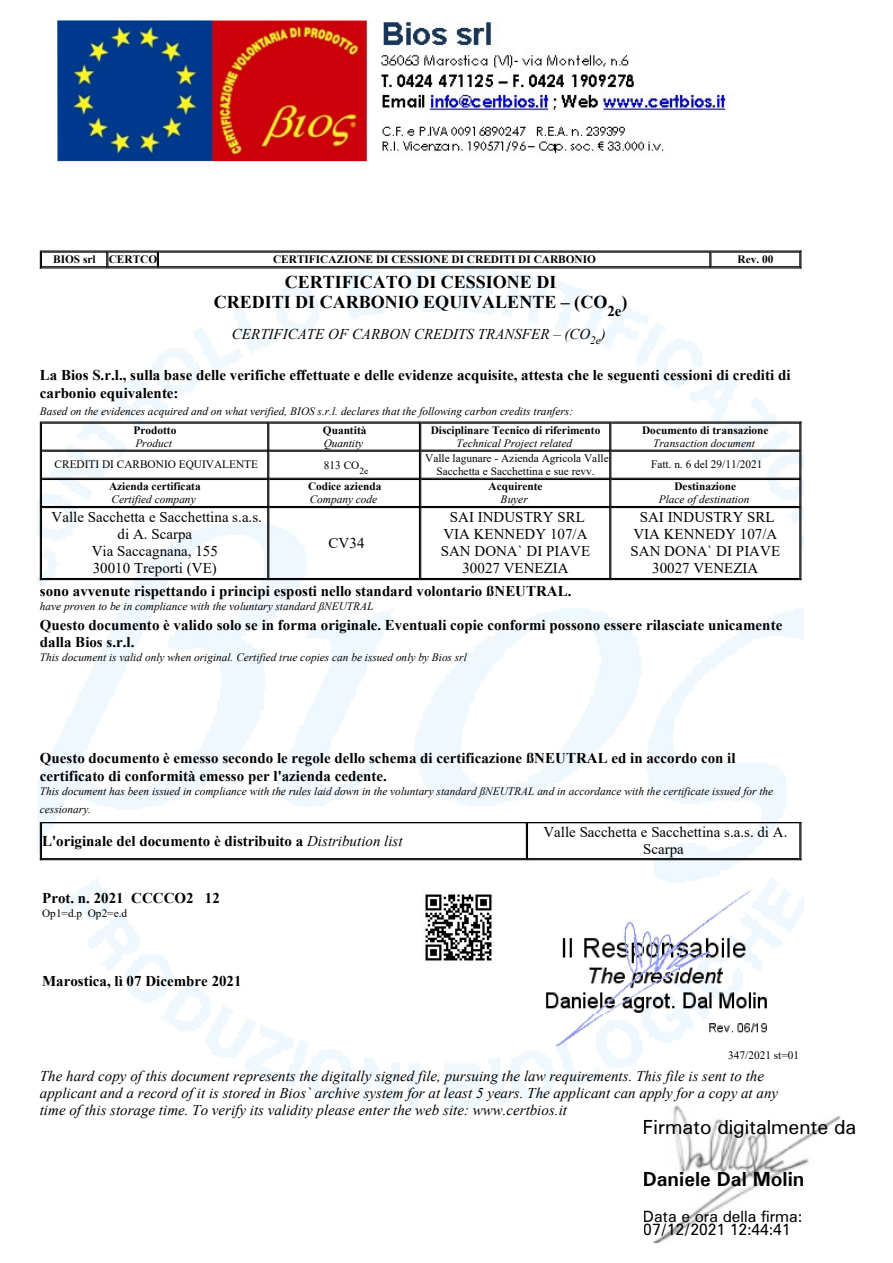
<style>
.page{position:relative;width:893px;height:1263px;background:#fff}
.page>*{position:absolute;margin:0;border:0;box-sizing:border-box;transform-origin:0 0}
.t1{font:19.5px "Free Universal";color:#000}
.t2{font:700 19.5px "Free Universal";color:#000}
.t3{font:700 18px/20.7px "Times New Roman";color:#000;text-align:center}
.t4{font:15.6px/13.2px "Free Universal";color:#000}
.t5{font:700 15px/17.2px "Times New Roman";color:#000}
.t6{font:italic 15px/17.2px "Times New Roman";color:#000}
.t7{font:15px/17.2px "Times New Roman";color:#000;text-align:center}
.t8{font:italic 11.4px/18.9px "Times New Roman";color:#000}
.t9{font:700 11.4px "Times New Roman";color:#000}
.t10{font:11.4px/13.2px "Times New Roman";color:#000;text-align:center}
.s1{font-weight:400;font-style:italic}
</style>
<div class="page">
<img style="left:57px;top:20px;width:672px;height:141px">
<img style="left:38px;top:253px;width:766px;height:857px">
<hr style="left:41px;top:250px;width:760px;height:2px;background:#000">
<hr style="left:40px;top:267px;width:761px;height:1px;background:#000">
<hr style="left:42px;top:252px;width:65px;height:1px;background:#000">
<svg style="left:40px;top:250px;width:2px;height:18px"></svg>
<hr style="left:41px;top:266px;width:66px;height:1px;background:#000">
<hr style="left:108px;top:252px;width:50px;height:1px;background:#000">
<svg style="left:106px;top:252px;width:2px;height:14px"></svg>
<hr style="left:107px;top:266px;width:51px;height:1px;background:#000">
<hr style="left:159px;top:252px;width:551px;height:1px;background:#000">
<svg style="left:157px;top:252px;width:2px;height:14px"></svg>
<hr style="left:158px;top:266px;width:552px;height:1px;background:#000">
<hr style="left:711px;top:252px;width:89px;height:1px;background:#000">
<svg style="left:709px;top:252px;width:2px;height:15px"></svg>
<svg style="left:799px;top:250px;width:2px;height:18px"></svg>
<hr style="left:710px;top:266px;width:90px;height:1px;background:#000">
<hr style="left:41px;top:421px;width:760px;height:2px;background:#000">
<hr style="left:40px;top:421px;width:1px;height:159px;background:#000">
<hr style="left:800px;top:421px;width:1px;height:159px;background:#000">
<hr style="left:40px;top:579px;width:761px;height:1px;background:#000">
<hr style="left:42px;top:423px;width:226px;height:1px;background:#000">
<hr style="left:41px;top:450px;width:227px;height:1px;background:#000">
<hr style="left:269px;top:423px;width:151px;height:1px;background:#000">
<hr style="left:268px;top:450px;width:152px;height:1px;background:#000">
<hr style="left:421px;top:423px;width:189px;height:1px;background:#000">
<hr style="left:420px;top:450px;width:190px;height:1px;background:#000">
<hr style="left:611px;top:423px;width:189px;height:1px;background:#000">
<hr style="left:610px;top:450px;width:190px;height:1px;background:#000">
<hr style="left:42px;top:451px;width:226px;height:1px;background:#000">
<hr style="left:41px;top:478px;width:227px;height:1px;background:#000">
<hr style="left:269px;top:451px;width:151px;height:1px;background:#000">
<hr style="left:268px;top:478px;width:152px;height:1px;background:#000">
<hr style="left:421px;top:451px;width:189px;height:1px;background:#000">
<hr style="left:420px;top:478px;width:190px;height:1px;background:#000">
<hr style="left:611px;top:451px;width:189px;height:1px;background:#000">
<hr style="left:610px;top:478px;width:190px;height:1px;background:#000">
<hr style="left:42px;top:479px;width:226px;height:1px;background:#000">
<svg style="left:41px;top:423px;width:1px;height:83px"></svg>
<hr style="left:41px;top:506px;width:227px;height:1px;background:#000">
<hr style="left:269px;top:479px;width:151px;height:1px;background:#000">
<svg style="left:267px;top:423px;width:2px;height:83px"></svg>
<hr style="left:268px;top:506px;width:152px;height:1px;background:#000">
<hr style="left:421px;top:479px;width:189px;height:1px;background:#000">
<svg style="left:419px;top:423px;width:2px;height:83px"></svg>
<hr style="left:420px;top:506px;width:190px;height:1px;background:#000">
<hr style="left:611px;top:479px;width:189px;height:1px;background:#000">
<svg style="left:609px;top:423px;width:2px;height:83px"></svg>
<svg style="left:799px;top:423px;width:1px;height:83px"></svg>
<hr style="left:610px;top:506px;width:190px;height:1px;background:#000">
<hr style="left:42px;top:507px;width:226px;height:1px;background:#000">
<hr style="left:41px;top:507px;width:1px;height:72px;background:#000">
<hr style="left:267px;top:507px;width:1px;height:72px;background:#000">
<hr style="left:41px;top:578px;width:227px;height:1px;background:#000">
<hr style="left:269px;top:507px;width:151px;height:1px;background:#000">
<hr style="left:268px;top:507px;width:1px;height:72px;background:#000">
<hr style="left:419px;top:507px;width:1px;height:72px;background:#000">
<hr style="left:268px;top:578px;width:152px;height:1px;background:#000">
<hr style="left:421px;top:507px;width:189px;height:1px;background:#000">
<hr style="left:420px;top:507px;width:1px;height:72px;background:#000">
<hr style="left:609px;top:507px;width:1px;height:72px;background:#000">
<hr style="left:420px;top:578px;width:190px;height:1px;background:#000">
<hr style="left:611px;top:507px;width:189px;height:1px;background:#000">
<hr style="left:610px;top:507px;width:1px;height:72px;background:#000">
<hr style="left:799px;top:507px;width:1px;height:72px;background:#000">
<hr style="left:610px;top:578px;width:190px;height:1px;background:#000">
<hr style="left:40px;top:822px;width:1px;height:38px;background:#000">
<hr style="left:800px;top:822px;width:1px;height:38px;background:#000">
<hr style="left:40px;top:859px;width:761px;height:1px;background:#000">
<hr style="left:42px;top:822px;width:485px;height:1px;background:#000">
<hr style="left:41px;top:822px;width:1px;height:37px;background:#000">
<hr style="left:526px;top:822px;width:1px;height:37px;background:#000">
<hr style="left:41px;top:858px;width:486px;height:1px;background:#000">
<hr style="left:528px;top:822px;width:272px;height:1px;background:#000">
<hr style="left:527px;top:822px;width:1px;height:37px;background:#000">
<hr style="left:799px;top:822px;width:1px;height:37px;background:#000">
<hr style="left:527px;top:858px;width:273px;height:1px;background:#000">
<img style="left:421px;top:890px;width:75px;height:74px">
<img style="left:644px;top:1103px;width:197px;height:139px">
<p class="t9" style="left:53px;top:253px;width:106px">BIOS srl CERTCO</p>
<p class="t9" style="left:273px;top:253px;width:324px">CERTIFICAZIONE DI CESSIONE DI CREDITI DI CARBONIO</p>
<p class="t9" style="left:738px;top:253px;width:37px">Rev. 00</p>
<p class="t3" style="left:214px;top:271px;width:415px">CERTIFICATO DI CESSIONE DI<br>CREDITI DI CARBONIO EQUIVALENTE – (CO<sub>2e</sub>)</p>
<p class="t6" style="left:232px;top:325px;width:375px">CERTIFICATE OF CARBON CREDITS TRANSFER – (CO<sub>2e</sub>)</p>
<p class="t5" style="left:40px;top:367px;width:752px">La Bios S.r.l., sulla base delle verifiche effettuate e delle evidenze acquisite, attesta che le seguenti cessioni di crediti di carbonio equivalente:</p>
<p class="t8" style="left:40px;top:402px;width:535px">Based on the evidences acquired and on what verified, BIOS s.r.l. declares that the following carbon credits tranfers:</p>
<p class="t9" style="left:133px;top:423px;width:44px">Prodotto</p>
<p class="t8" style="left:135px;top:433px;width:38px">Product</p>
<p class="t9" style="left:323px;top:423px;width:45px">Quantità</p>
<p class="t8" style="left:324px;top:433px;width:41px">Quantity</p>
<p class="t9" style="left:431px;top:423px;width:171px">Disciplinare Tecnico di riferimento</p>
<p class="t8" style="left:456px;top:433px;width:117px">Technical Project related</p>
<p class="t9" style="left:642px;top:423px;width:128px">Documento di transazione</p>
<p class="t8" style="left:653px;top:433px;width:103px">Transaction document</p>
<p class="t10" style="left:55px;top:458px;width:205px">CREDITI DI CARBONIO EQUIVALENTE</p>
<p class="t10" style="left:324px;top:459px;width:46px">813 CO<sub>2e</sub></p>
<p class="t10" style="left:425px;top:451px;width:185px">Valle lagunare - Azienda Agricola Valle<br>Sacchetta e Sacchettina e sue revv.</p>
<p class="t10" style="left:651px;top:458px;width:113px">Fatt. n. 6 del 29/11/2021</p>
<p class="t9" style="left:109px;top:480px;width:93px">Azienda certificata</p>
<p class="t8" style="left:112px;top:490px;width:86px">Certified company</p>
<p class="t9" style="left:308px;top:480px;width:75px">Codice azienda</p>
<p class="t8" style="left:310px;top:490px;width:69px">Company code</p>
<p class="t9" style="left:488px;top:480px;width:56px">Acquirente</p>
<p class="t8" style="left:501px;top:490px;width:29px">Buyer</p>
<p class="t9" style="left:675px;top:480px;width:63px">Destinazione</p>
<p class="t8" style="left:659px;top:490px;width:92px">Place of destination</p>
<p class="t7" style="left:52px;top:508px;width:212px">Valle Sacchetta e Sacchettina s.a.s. di A. Scarpa<br>Via Saccagnana, 155<br>30010 Treporti (VE)</p>
<p class="t7" style="left:441px;top:508px;width:151px">SAI INDUSTRY SRL<br>VIA KENNEDY 107/A<br>SAN DONA` DI PIAVE<br>30027 VENEZIA</p>
<p class="t7" style="left:631px;top:508px;width:151px">SAI INDUSTRY SRL<br>VIA KENNEDY 107/A<br>SAN DONA` DI PIAVE<br>30027 VENEZIA</p>
<p class="t5" style="left:40px;top:583px;width:533px">sono avvenute rispettando i principi esposti nello standard volontario ßNEUTRAL.</p>
<p class="t8" style="left:40px;top:597px;width:335px">have proven to be in compliance with the voluntary standard ßNEUTRAL</p>
<p class="t5" style="left:40px;top:616px;width:744px">Questo documento è valido solo se in forma originale. Eventuali copie conformi possono essere rilasciate unicamente dalla Bios s.r.l.</p>
<p class="t8" style="left:40px;top:648px;width:429px">This document is valid only when original. Certified true copies can be issued only by Bios srl</p>
<p class="t7" style="left:329px;top:534px;width:37px">CV34</p>
<p class="t5" style="left:40px;top:749px;width:697px">Questo documento è emesso secondo le regole dello schema di certificazione ßNEUTRAL ed in accordo con il certificato di conformità emesso per l'azienda cedente.</p>
<p class="t8" style="left:40px;top:781px;width:735px">This document has been issued in compliance with the rules laid down in the voluntary standard ßNEUTRAL and in accordance with the certificate issued for the cessionary.</p>
<p class="t5" style="left:42px;top:832px;width:362px">L'originale del documento è distribuito a <span class="s1">Distribution list</span></p>
<p class="t7" style="left:543px;top:823px;width:246px">Valle Sacchetta e Sacchettina s.a.s. di A.<br>Scarpa</p>
<p class="t5" style="left:42px;top:890px;width:179px">Prot. n. 2021 CCCCO2 12</p>
<p class="t10" style="left:42px;top:907px;width:87px">Op1=d.p Op2=e.d</p>
<p class="t5" style="left:42px;top:972px;width:201px">Marostica, lì 07 Dicembre 2021</p>
<p class="t10" style="left:728px;top:1048px;width:73px">347/2021 st=01</p>
<p class="t6" style="left:40px;top:1067px;width:740px">The hard copy of this document represents the digitally signed file, pursuing the law requirements. This file is sent to the applicant and a record of it is stored in Bios` archive system for at least 5 years. The applicant can apply for a copy at any time of this storage time. To verify its validity please enter the web site: www.certbios.it</p>
<h1 class="t1" style="left:642px;top:1114px;width:215px">Firmato digitalmente da</h1>
<h1 class="t2" style="left:643px;top:1165px;width:163px">Daniele Dal Molin</h1>
<p class="t4" style="left:643px;top:1209px;width:161px">Data e ora della firma:<br>07/12/2021 12:44:41</p>
</div>
